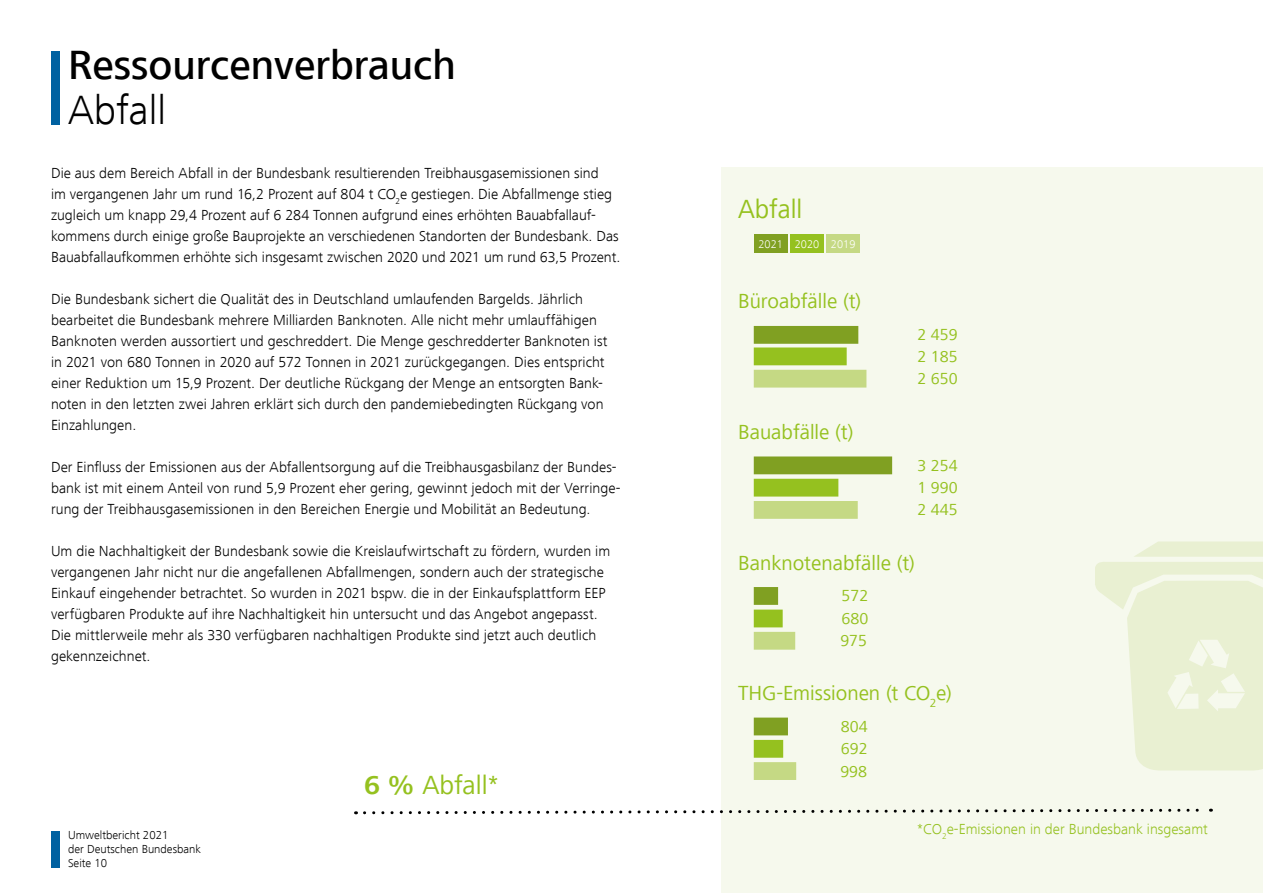
<style>
.page{position:relative;width:1263px;height:893px;background:#fff}
.page>*{position:absolute;margin:0;border:0;box-sizing:border-box;transform-origin:0 0}
.t1{font:500 42px "Frutiger Next LTCE";color:#000}
.t2{font:300 42px "Frutiger Next LTCE";color:#000}
.t3{font:27px "Frutiger Next LTCE";color:#95c11f}
.t4{font:21px "Frutiger Next LTCE";color:#95c11f}
.t5{font:16.5px/21.6px "Frutiger Next LTCE";color:#95c11f}
.t6{font:300 15px/21px "Frutiger Next LTCE";letter-spacing:.005em;color:#000}
.t7{font:300 15px "Frutiger Next LTCE";color:#95c11f}
.t8{font:300 12px/14.4px "Frutiger Next LTCE";color:#000}
.t9{font:300 11.55px "Frutiger Next LTCE";color:#fff}
.s1{font-weight:700}
</style>
<div class="page">
<div style="left:51px;top:831px;width:9px;height:36px;background:#0061a1"></div>
<div style="left:721px;top:168px;width:542px;height:725px;background:#f6f9ed"></div>
<div style="left:51px;top:51px;width:9px;height:73px;background:#0061a1"></div>
<div style="left:754px;top:370px;width:112px;height:18px;background:#c5d984"></div>
<div style="left:754px;top:326px;width:104px;height:18px;background:#80a022"></div>
<div style="left:754px;top:347px;width:93px;height:18px;background:#95c11f"></div>
<div style="left:754px;top:632px;width:41px;height:18px;background:#c5d984"></div>
<div style="left:754px;top:587px;width:24px;height:18px;background:#80a022"></div>
<div style="left:754px;top:610px;width:29px;height:17px;background:#95c11f"></div>
<div style="left:754px;top:762px;width:42px;height:18px;background:#c5d984"></div>
<div style="left:754px;top:718px;width:34px;height:17px;background:#80a022"></div>
<div style="left:754px;top:740px;width:29px;height:18px;background:#95c11f"></div>
<div style="left:754px;top:501px;width:104px;height:18px;background:#c5d984"></div>
<div style="left:754px;top:456px;width:138px;height:18px;background:#80a022"></div>
<div style="left:754px;top:479px;width:84px;height:18px;background:#95c11f"></div>
<div style="left:754px;top:235px;width:34px;height:18px;background:#80a022"></div>
<div style="left:826px;top:235px;width:34px;height:18px;background:#c5d984"></div>
<div style="left:790px;top:235px;width:34px;height:18px;background:#95c11f"></div>
<svg style="left:1095px;top:541px;width:168px;height:229px"></svg>
<svg style="left:355px;top:808px;width:856px;height:7px"></svg>
<h1 class="t1" style="left:68px;top:41px;width:389px">Ressourcenverbrauch</h1>
<h1 class="t2" style="left:68px;top:86px;width:100px">Abfall</h1>
<p class="t6" style="left:51px;top:162px;width:569px">Die aus dem Bereich Abfall in der Bundesbank resultierenden Treibhausgasemissionen sind<br>im vergangenen Jahr um rund 16,2 Prozent auf 804 t CO<sub>2</sub>e gestiegen. Die Abfallmenge stieg zugleich um knapp 29,4 Prozent auf 6 284 Tonnen aufgrund eines erhöhten Bauabfallauf&shy;kommens durch einige große Bauprojekte an verschiedenen Standorten der Bundesbank. Das Bauabfallaufkommen erhöhte sich insgesamt zwischen 2020 und 2021 um rund 63,5 Prozent.</p>
<p class="t6" style="left:51px;top:288px;width:558px">Die Bundesbank sichert die Qualität des in Deutschland umlaufenden Bargelds. Jährlich bearbeitet die Bundesbank mehrere Milliarden Banknoten. Alle nicht mehr umlauffähigen Banknoten werden aussortiert und geschreddert. Die Menge geschredderter Banknoten ist in 2021 von 680 Tonnen in 2020 auf 572 Tonnen in 2021 zurückgegangen. Dies entspricht einer Reduktion um 15,9 Prozent. Der deutliche Rückgang der Menge an entsorgten Bank&shy;noten in den letzten zwei Jahren erklärt sich durch den pandemiebedingten Rückgang von Einzahlungen.</p>
<p class="t6" style="left:51px;top:456px;width:571px">Der Einfluss der Emissionen aus der Abfallentsorgung auf die Treibhausgasbilanz der Bundes&shy;bank ist mit einem Anteil von rund 5,9 Prozent eher gering, gewinnt jedoch mit der Verringe&shy;rung der Treibhausgasemissionen in den Bereichen Energie und Mobilität an Bedeutung.</p>
<p class="t6" style="left:51px;top:540px;width:561px">Um die Nachhaltigkeit der Bundesbank sowie die Kreislaufwirtschaft zu fördern, wurden im vergangenen Jahr nicht nur die angefallenen Abfallmengen, sondern auch der strategische Einkauf eingehender betrachtet. So wurden in 2021 bspw. die in der Einkaufsplattform EEP verfügbaren Produkte auf ihre Nachhaltigkeit hin untersucht und das Angebot angepasst.<br>Die mittlerweile mehr als 330 verfügbaren nachhaltigen Produkte sind jetzt auch deutlich gekennzeichnet.</p>
<p class="t8" style="left:68px;top:828px;width:135px">Umweltbericht 2021<br>der Deutschen Bundesbank<br>Seite 10</p>
<h2 class="t3" style="left:364px;top:770px;width:136px"><span class="s1">6 %</span> Abfall*</h2>
<h2 class="t3" style="left:738px;top:194px;width:66px">Abfall</h2>
<p class="t9" style="left:758px;top:238px;width:99px">2021 2020 2019</p>
<h3 class="t4" style="left:738px;top:290px;width:125px">Büroabfälle (t)</h3>
<h3 class="t4" style="left:738px;top:420px;width:117px">Bauabfälle (t)</h3>
<p class="t5" style="left:917px;top:324px;width:42px">2 459<br>2 185</p>
<p class="t5" style="left:917px;top:368px;width:42px">2 650</p>
<p class="t5" style="left:917px;top:455px;width:42px">3 254</p>
<p class="t5" style="left:917px;top:499px;width:42px">2 445</p>
<p class="t5" style="left:917px;top:477px;width:42px">1 990</p>
<h3 class="t4" style="left:738px;top:551px;width:178px">Banknotenabfälle (t)</h3>
<p class="t5" style="left:841px;top:585px;width:28px;line-height:22.5px">572<br>680</p>
<p class="t5" style="left:840px;top:630px;width:28px">975</p>
<h3 class="t4" style="left:738px;top:681px;width:215px">THG-Emissionen (t CO<sub>2</sub>e)</h3>
<p class="t5" style="left:841px;top:715px;width:28px;line-height:22.4px">804<br>692</p>
<p class="t5" style="left:840px;top:760px;width:28px">998</p>
<p class="t7" style="left:917px;top:820px;width:292px">*CO<sub>2</sub>e-Emissionen in der Bundesbank insgesamt</p>
</div>
